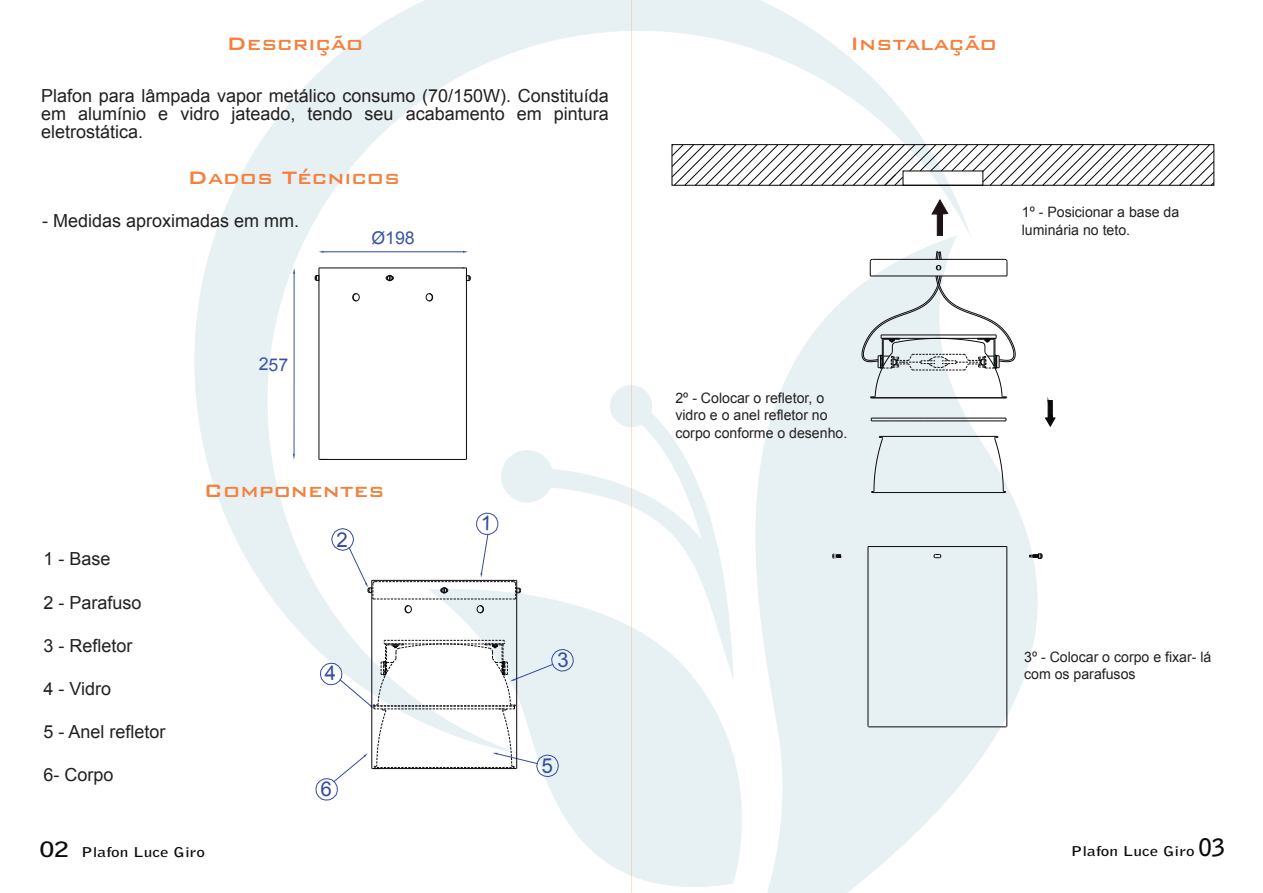
<style>
.page{position:relative;width:1263px;height:893px;background:#fff}
.page>*{position:absolute;margin:0;border:0;box-sizing:border-box;transform-origin:0 0}
.t1{font:500 24px "Bank Gothic BT";color:#f4803d}
.t2{font:20.4px "Arial";color:#354a9f}
.t3{font:18px/18px "Arial";color:#231f20;text-align:justify}
.t4{font:17.7px "Arial";letter-spacing:-.01em;color:#3a54a4}
.t5{font:14.4px/17.2px "Arial";color:#231f20}
.t6{font:700 13.5px "Bell Gothic Std";color:#0c090d;scale:1.28 1}
.s1{font-size:21px}
.s2{font-size:24px;color:#0b090d}
</style>
<div class="page">
<img style="left:194px;top:0;width:844px;height:893px">
<hr style="left:294px;top:273px;width:1px;height:181px;background:#3a54a4">
<svg style="left:293px;top:454px;width:2px;height:6px"></svg>
<svg style="left:293px;top:268px;width:2px;height:6px"></svg>
<svg style="left:671px;top:144px;width:543px;height:42px"></svg>
<div style="left:672px;top:144px;width:542px;height:41px;border:1px solid #050504"></div>
<svg style="left:931px;top:199px;width:17px;height:37px"></svg>
<svg style="left:314px;top:275px;width:5px;height:6px"></svg>
<svg style="left:467px;top:275px;width:4px;height:6px"></svg>
<hr style="left:319px;top:268px;width:1px;height:191px;background:#0c090d">
<hr style="left:319px;top:459px;width:147px;height:1px;background:#0c090d">
<hr style="left:466px;top:268px;width:1px;height:191px;background:#0c090d">
<hr style="left:319px;top:268px;width:147px;height:1px;background:#0c090d">
<svg style="left:386px;top:275px;width:8px;height:6px"></svg>
<svg style="left:426px;top:293px;width:7px;height:8px"></svg>
<svg style="left:352px;top:293px;width:8px;height:8px"></svg>
<hr style="left:516px;top:580px;width:1px;height:188px;background:#0c090d">
<hr style="left:371px;top:580px;width:1px;height:188px;background:#0c090d">
<svg style="left:1045px;top:400px;width:10px;height:27px"></svg>
<hr style="left:1006px;top:547px;width:1px;height:179px;background:#0c090d">
<hr style="left:868px;top:546px;width:139px;height:1px;background:#0c090d">
<hr style="left:868px;top:547px;width:1px;height:179px;background:#0c090d">
<hr style="left:868px;top:727px;width:138px;height:1px;background:#0c090d">
<svg style="left:934px;top:554px;width:7px;height:4px"></svg>
<svg style="left:1029px;top:553px;width:14px;height:6px"></svg>
<svg style="left:832px;top:553px;width:9px;height:6px"></svg>
<hr style="left:870px;top:398px;width:137px;height:1px;background:#0c090d">
<hr style="left:871px;top:421px;width:135px;height:1px;background:#0c090d">
<svg style="left:998px;top:418px;width:9px;height:3px"></svg>
<svg style="left:955px;top:419px;width:36px;height:3px"></svg>
<svg style="left:909px;top:419px;width:12px;height:1px"></svg>
<svg style="left:881px;top:419px;width:21px;height:2px"></svg>
<hr style="left:872px;top:492px;width:133px;height:1px;background:#0c090d">
<svg style="left:871px;top:436px;width:12px;height:56px"></svg>
<svg style="left:994px;top:436px;width:12px;height:56px"></svg>
<hr style="left:879px;top:436px;width:119px;height:1px;background:#0c090d">
<hr style="left:871px;top:418px;width:135px;height:1px;background:#0c090d">
<svg style="left:862px;top:251px;width:153px;height:147px"></svg>
<hr style="left:323px;top:252px;width:140px;height:1px;background:#3a54a4">
<svg style="left:331px;top:513px;width:190px;height:100px"></svg>
<svg style="left:316px;top:640px;width:258px;height:160px"></svg>
<h1 class="t1" style="left:226px;top:31px;width:138px">Descrição</h1>
<p class="t3" style="left:41px;top:87px;width:569px">Plafon para lâmpada vapor metálico consumo (70/150W). Constituída em alumínio e vidro jateado, tendo seu acabamento em pintura eletrostática.</p>
<h1 class="t1" style="left:187px;top:164px;width:214px">Dados Técnicos</h1>
<p class="t3" style="left:42px;top:212px;width:259px">- Medidas aproximadas em mm.</p>
<p class="t4" style="left:259px;top:353px;width:31px">257</p>
<p class="t4" style="left:371px;top:226px;width:45px">Ø198</p>
<h1 class="t1" style="left:204px;top:477px;width:182px">Componentes</h1>
<p class="t3" style="left:43px;top:550px;width:69px">1 - Base</p>
<p class="t3" style="left:43px;top:593px;width:100px">2 - Parafuso</p>
<p class="t3" style="left:43px;top:637px;width:91px">3 - Refletor</p>
<p class="t3" style="left:43px;top:680px;width:69px">4 - Vidro</p>
<p class="t3" style="left:43px;top:723px;width:124px">5 - Anel refletor</p>
<p class="t3" style="left:43px;top:766px;width:72px">6- Corpo</p>
<p class="t2" style="left:336px;top:526px;width:13px">2</p>
<h1 class="t1" style="left:850px;top:31px;width:149px">Instalação</h1>
<p class="t5" style="left:1022px;top:204px;width:159px">1º - Posicionar a base da luminária no teto.</p>
<p class="t5" style="left:675px;top:389px;width:173px">2º - Colocar o refletor, o vidro e o anel refletor no corpo conforme o desenho.</p>
<p class="t5" style="left:1024px;top:648px;width:189px">3º - Colocar o corpo e fixar- lá com os parafusos</p>
<p class="t6" style="left:39px;top:843px;width:131px"><span class="s1">02</span> Plafon Luce Giro</p>
<p class="t6" style="left:1071px;top:843px;width:122px">Plafon Luce Giro <span class="s2">03</span></p>
</div>
